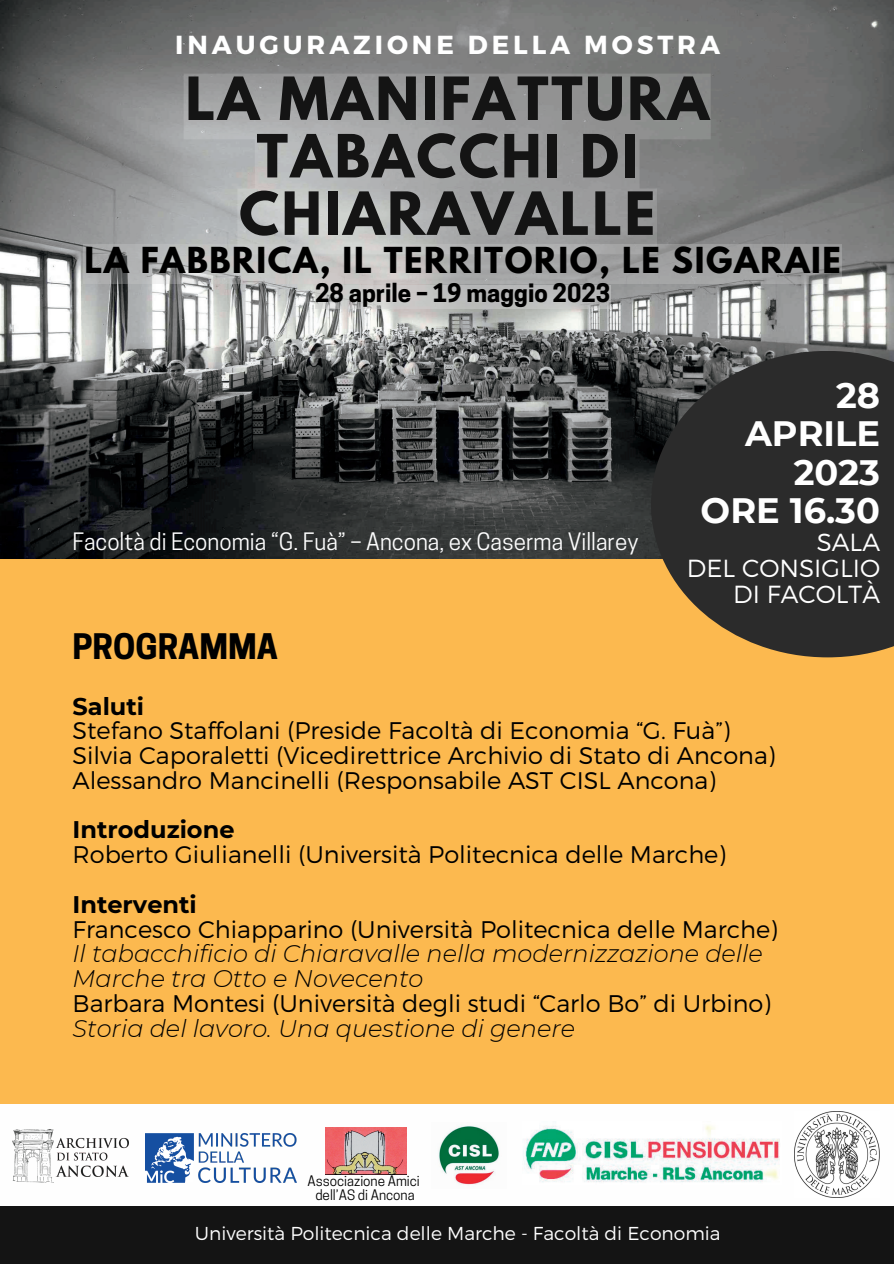
<style>
.page{position:relative;width:894px;height:1264px;background:#fff}
.page>*{position:absolute;margin:0;border:0;box-sizing:border-box;transform-origin:0 0}
.t1{font:700 52.8px/57.4px "League Spartan";letter-spacing:.05em;color:#141414;text-align:center}
.t2{font:700 35.25px/38.2px "Montserrat";color:#fff;text-align:right}
.t3{font:700 33px "Cooper Hewitt";color:#000}
.t4{font:700 31.65px "League Spartan";letter-spacing:.05em;color:#000}
.t5{font:700 26.1px "Montserrat";letter-spacing:.15em;color:#fff}
.t6{font:300 24.75px/26px "Montserrat";color:#fff;text-align:right}
.t7{font:300 24px/24.8px "Montserrat";color:#000}
.t8{font:italic 300 24px/24.8px "Montserrat";color:#000}
.t9{font:700 24px "Montserrat";color:#000}
.t10{font:700 24px "Cooper Hewitt";color:#000}
.t11{font:22.5px "Cooper Hewitt";color:#fefefe}
.t12{font:300 18.75px "Montserrat";color:#fefefe}
.t13{font:13.5px/13.5px "Cooper Hewitt";color:#000;text-align:center}
</style>
<div class="page">
<div style="left:0;top:0;width:893px;height:1263px;background:#141414"></div>
<div style="left:0;top:558px;width:893px;height:550px;background:#fcb94f"></div>
<img style="left:0;top:0;width:893px;height:558px">
<svg style="left:650px;top:351px;width:243px;height:306px;fill:#2b2b2b"></svg>
<div style="left:0;top:1103px;width:893px;height:102px;background:#fefefe"></div>
<img style="left:439px;top:1126px;width:61px;height:59px">
<img style="left:146px;top:1133px;width:151px;height:49px">
<img style="left:523px;top:1125px;width:257px;height:58px">
<img style="left:12px;top:1129px;width:116px;height:53px">
<img style="left:325px;top:1127px;width:81px;height:47px">
<img style="left:794px;top:1111px;width:85px;height:86px">
<svg style="left:183px;top:74px;width:527px;height:170px"></svg>
<div style="left:84px;top:244px;width:757px;height:40px;background:#d0d0d0;opacity:.29"></div>
<div style="left:315px;top:285px;width:295px;height:23px;background:#d0d0d0;opacity:.49"></div>
<p class="t5" style="left:175px;top:27px;width:546px">INAUGURAZIONE DELLA MOSTRA</p>
<h1 class="t1" style="left:185px;top:77px;width:525px">LA MANIFATTURA<br>TABACCHI DI<br>CHIARAVALLE</h1>
<h3 class="t4" style="left:84px;top:244px;width:757px">LA FABBRICA, IL TERRITORIO, LE SIGARAIE</h3>
<p class="t10" style="left:315px;top:283px;width:296px">28 aprile – 19 maggio 2023</p>
<p class="t11" style="left:72px;top:533px;width:567px">Facoltà di Economia “G. Fuà” – Ancona, ex Caserma Villarey</p>
<h3 class="t3" style="left:72px;top:634px;width:207px">PROGRAMMA</h3>
<h2 class="t2" style="left:700px;top:376px;width:181px">28<br>APRILE<br>2023<br>ORE 16.30</h2>
<p class="t6" style="left:686px;top:528px;width:194px">SALA<br>DEL CONSIGLIO<br>DI FACOLTÀ</p>
<p class="t9" style="left:72px;top:691px;width:73px">Saluti</p>
<p class="t7" style="left:72px;top:717px;width:704px">Stefano Staffolani (Preside Facoltà di Economia “G. Fuà”)<br>Silvia Caporaletti (Vicedirettrice Archivio di Stato di Ancona)<br>Alessandro Mancinelli (Responsabile AST CISL Ancona)</p>
<p class="t9" style="left:72px;top:815px;width:163px">Introduzione</p>
<p class="t7" style="left:72px;top:841px;width:654px">Roberto Giulianelli (Università Politecnica delle Marche)</p>
<p class="t9" style="left:72px;top:889px;width:126px">Interventi</p>
<p class="t7" style="left:72px;top:915px;width:706px">Francesco Chiapparino (Università Politecnica delle Marche)</p>
<p class="t8" style="left:72px;top:941px;width:691px">Il tabacchificio di Chiaravalle nella modernizzazione delle<br>Marche tra Otto e Novecento</p>
<p class="t7" style="left:72px;top:989px;width:699px">Barbara Montesi (Università degli studi “Carlo Bo” di Urbino)</p>
<p class="t8" style="left:72px;top:1015px;width:504px">Storia del lavoro. Una questione di genere</p>
<p class="t13" style="left:307px;top:1175px;width:114px">Associazione Amici dell’AS di Ancona</p>
<p class="t12" style="left:195px;top:1220px;width:527px">Università Politecnica delle Marche - Facoltà di Economia</p>
</div>
